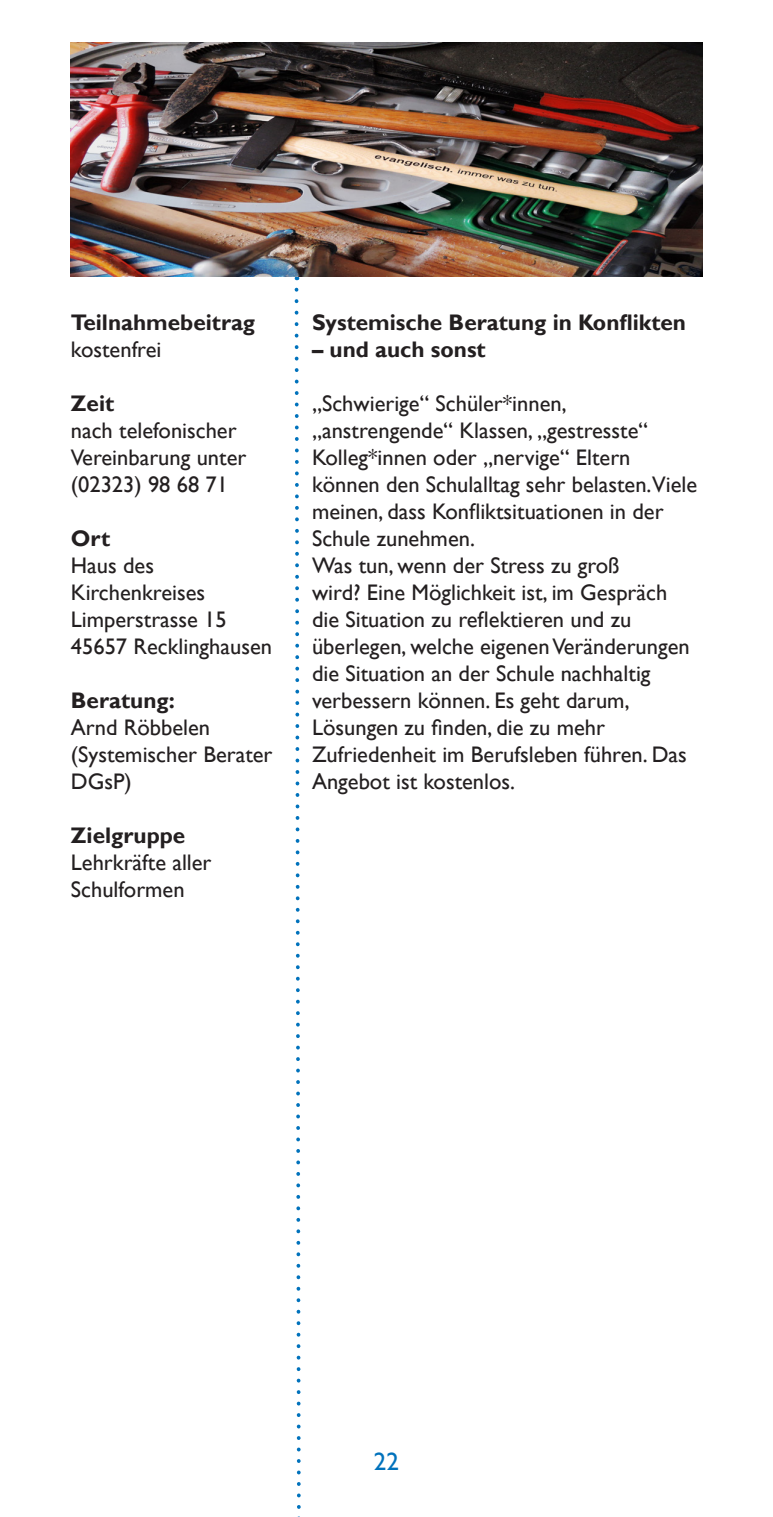
<style>
.page{position:relative;width:773px;height:1517px;background:#fff}
.page>*{position:absolute;margin:0;border:0;box-sizing:border-box;transform-origin:0 0}
.t1{font:25px "Gill Sans";color:#0072bc}
.t2{font:22.5px/27px "Gill Sans";color:#231f20}
.t3{font:700 22.5px "Gill Sans";color:#231f20}
</style>
<div class="page">
<svg style="left:294px;top:287px;width:7px;height:1230px"></svg>
<img style="left:71px;top:43px;width:631px;height:233px">
<p class="t3" style="left:71px;top:309px;width:185px">Teilnahmebeitrag</p>
<p class="t2" style="left:71px;top:337px;width:92px">kostenfrei</p>
<p class="t3" style="left:71px;top:390px;width:45px">Zeit</p>
<p class="t2" style="left:71px;top:418px;width:177px">nach telefonischer<br>Vereinbarung unter (02323) 98 68 71</p>
<p class="t3" style="left:71px;top:525px;width:41px">Ort</p>
<p class="t2" style="left:71px;top:553px;width:85px">Haus des</p>
<p class="t2" style="left:71px;top:580px;width:136px">Kirchenkreises</p>
<p class="t2" style="left:71px;top:607px;width:157px">Limperstrasse 15</p>
<p class="t2" style="left:71px;top:634px;width:203px">45657 Recklinghausen</p>
<p class="t3" style="left:71px;top:687px;width:105px">Beratung:</p>
<p class="t2" style="left:71px;top:715px;width:203px">Arnd Röbbelen (Systemischer Berater<br>DGsP)</p>
<p class="t3" style="left:71px;top:822px;width:116px">Zielgruppe</p>
<p class="t2" style="left:71px;top:850px;width:142px">Lehrkräfte aller</p>
<p class="t2" style="left:71px;top:877px;width:115px">Schulformen</p>
<p class="t3" style="left:312px;top:309px;width:375px">Systemische Beratung in Konflikten</p>
<p class="t3" style="left:312px;top:336px;width:175px">– und auch sonst</p>
<p class="t2" style="left:312px;top:391px;width:386px">„Schwierige“ Schüler*innen, „anstrengende“ Klassen, „gestresste“ Kolleg*innen oder „nervige“ Eltern können den Schulalltag sehr belasten.Viele meinen, dass Konfliktsituationen in der Schule zunehmen.</p>
<p class="t2" style="left:312px;top:553px;width:379px">Was tun, wenn der Stress zu groß<br>wird? Eine Möglichkeit ist, im Gespräch die Situation zu reflektieren und zu überlegen, welche eigenen Veränderungen die Situation an der Schule nachhaltig verbessern können. Es geht darum, Lösungen zu finden, die zu mehr Zufriedenheit im Berufsleben führen. Das Angebot ist kostenlos.</p>
<p class="t1" style="left:374px;top:1447px;width:26px">22</p>
</div>
